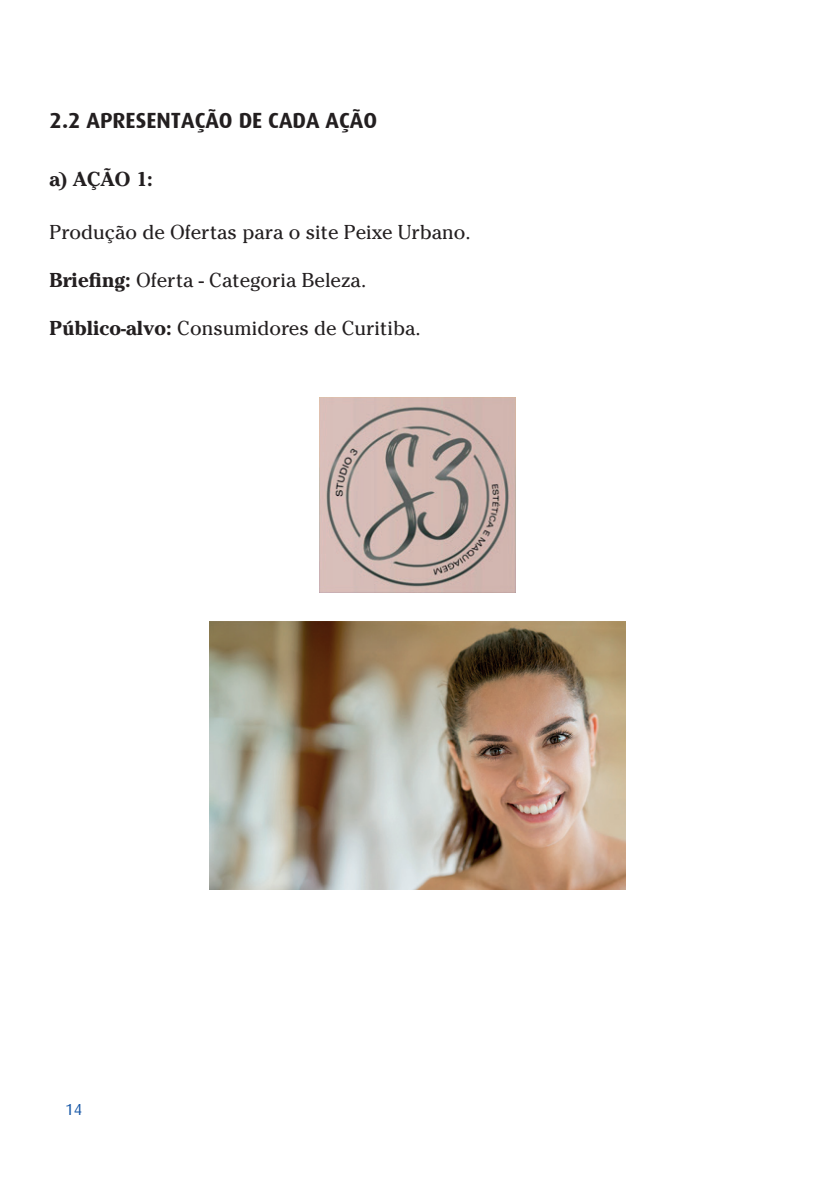
<style>
.page{position:relative;width:840px;height:1191px;background:#fff}
.page>*{position:absolute;margin:0;border:0;box-sizing:border-box;transform-origin:0 0}
.t1{font:700 22px "Dax";color:#231f20}
.t2{font:20px "Cheltenham Std";color:#231f20}
.t3{font:700 20px "Cheltenham Std";color:#231f20}
.t4{font:16px "Dax";color:#1959a8}
.s1{font-weight:700}
</style>
<div class="page">
<img style="left:209px;top:622px;width:415px;height:267px">
<img style="left:319px;top:397px;width:196px;height:196px">
<p class="t1" style="left:50px;top:108px;width:329px">2.2 APRESENTAÇÃO DE CADA AÇÃO</p>
<p class="t3" style="left:50px;top:167px;width:105px">a) AÇÃO 1:</p>
<p class="t2" style="left:50px;top:220px;width:422px">Produção de Ofertas para o site Peixe Urbano.</p>
<p class="t2" style="left:50px;top:268px;width:318px"><span class="s1">Briefing:</span> Oferta - Categoria Beleza.</p>
<p class="t2" style="left:50px;top:316px;width:372px"><span class="s1">Público-alvo:</span> Consumidores de Curitiba.</p>
<p class="t4" style="left:65px;top:1101px;width:18px">14</p>
</div>
